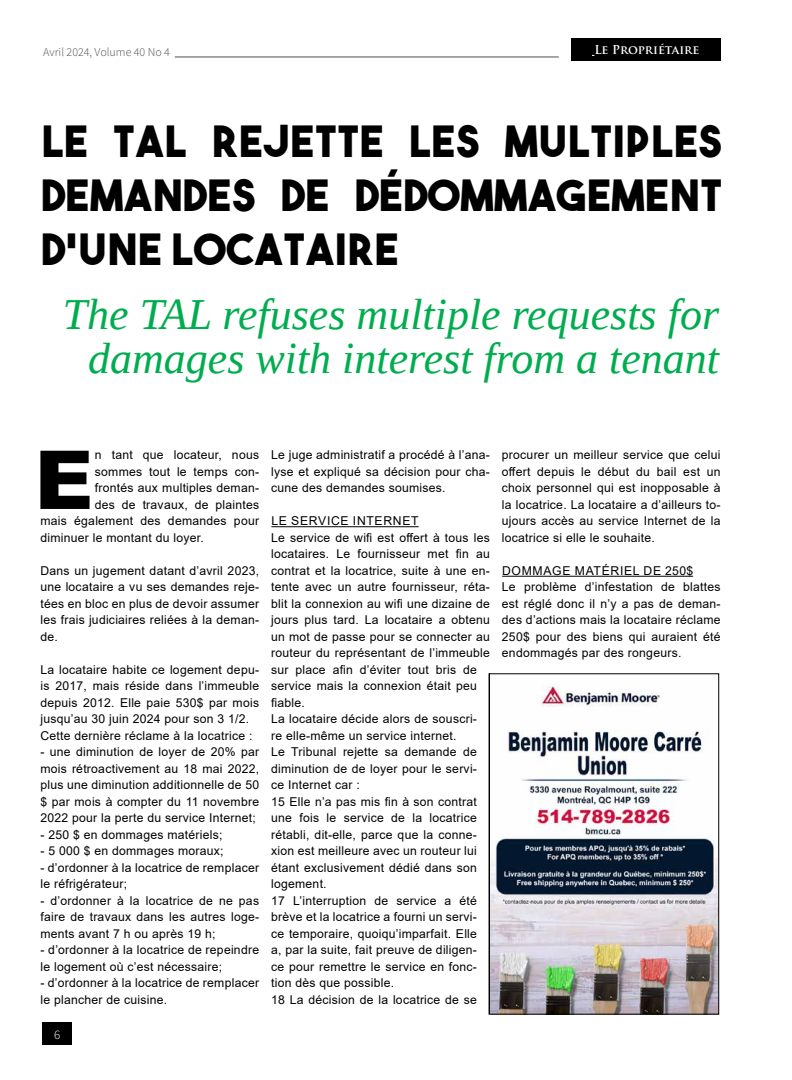
<style>
.page{position:relative;width:792px;height:1080px;background:#fff}
.page>*{position:absolute;margin:0;border:0;box-sizing:border-box;transform-origin:0 0}
.t1{font:900 81.4px "Arial";color:#000}
.t2{font:italic 44px/44px "Liberation Serif";color:#00ad4e;text-align:center}
.t3{font:43px/54px "The Bold Font";letter-spacing:.025em;color:#000;text-align:justify}
.t4{font:300 13px "Source Sans Pro";color:#fff}
.t5{font:12.2px/16.5px "Arial";letter-spacing:.02em;color:#000}
.t6{font:12.2px "Arial";letter-spacing:.055em;color:#000}
.t7{font:300 12px "Source Sans Pro";color:#4d4d4f}
.t8{font:700 12px "Trajan Pro";color:#fff}
</style>
<div class="page">
<hr style="left:271px;top:526px;width:148px;height:1px;background:#000">
<hr style="left:502px;top:576px;width:191px;height:1px;background:#000">
<img style="left:491px;top:684px;width:226px;height:328px">
<div style="left:489px;top:674px;width:230px;height:340px;border:1px solid #000"></div>
<hr style="left:175px;top:57px;width:384px;height:1px;background:#4d4d4f">
<div style="left:42px;top:1023px;width:30px;height:22px;background:#000"></div>
<div style="left:571px;top:39px;width:150px;height:22px;background:#000"></div>
<p class="t7" style="left:43px;top:44px;width:128px">Avril 2024, Volume 40 No 4</p>
<p class="t8" style="left:594px;top:42px;width:107px">Le Propriétaire</p>
<h3 class="t3" style="left:42px;top:113px;width:682px">LE TAL REJETTE LES MULTIPLES DEMANDES DE DÉDOMMAGEMENT D’UNE LOCATAIRE</h3>
<h2 class="t2" style="left:63px;top:292px;width:658px">The TAL refuses multiple requests for damages with interest from a tenant</h2>
<h1 class="t1" style="left:35px;top:421px;width:60px">E</h1>
<p class="t5" style="left:95px;top:447px;width:166px">n tant que locateur, nous</p>
<p class="t5" style="left:95px;top:463px;width:166px">sommes tout le temps con-</p>
<p class="t5" style="left:95px;top:480px;width:166px">frontés aux multiples deman-</p>
<p class="t5" style="left:95px;top:496px;width:166px">des de travaux, de plaintes</p>
<p class="t5" style="left:40px;top:513px;width:220px">mais également des demandes pour</p>
<p class="t5" style="left:40px;top:529px;width:165px">diminuer le montant du loyer.</p>
<p class="t5" style="left:40px;top:562px;width:220px;text-align:justify">Dans un jugement datant d’avril 2023, une locataire a vu ses demandes reje&shy;tées en bloc en plus de devoir assumer les frais judiciaires reliées à la deman&shy;de.</p>
<p class="t5" style="left:40px;top:661px;width:220px">La locataire habite ce logement depu&shy;is 2017, mais réside dans l’immeuble depuis 2012. Elle paie 530$ par mois jusqu’au 30 juin 2024 pour son 3 1/2.<br>Cette dernière réclame à la locatrice :</p>
<p class="t5" style="left:40px;top:744px;width:220px;text-align:justify">- une diminution de loyer de 20% par mois rétroactivement au 18 mai 2022, plus une diminution additionnelle de 50 $ par mois à compter du 11 novembre 2022 pour la perte du service Internet;</p>
<p class="t5" style="left:40px;top:826px;width:184px">- 250 $ en dommages matériels;</p>
<p class="t5" style="left:40px;top:843px;width:185px">- 5 000 $ en dommages moraux;</p>
<p class="t5" style="left:40px;top:859px;width:220px">- d’ordonner à la locatrice de remplacer le réfrigérateur;</p>
<p class="t5" style="left:40px;top:892px;width:220px;text-align:justify">- d’ordonner à la locatrice de ne pas faire de travaux dans les autres loge&shy;ments avant 7 h ou après 19 h;</p>
<p class="t5" style="left:40px;top:942px;width:220px">- d’ordonner à la locatrice de repeindre le logement où c’est nécessaire;</p>
<p class="t5" style="left:40px;top:975px;width:220px">- d’ordonner à la locatrice de remplacer le plancher de cuisine.</p>
<p class="t4" style="left:54px;top:1027px;width:8px">6</p>
<p class="t5" style="left:271px;top:447px;width:220px;text-align:justify">Le juge administratif a procédé à l’ana&shy;lyse et expliqué sa décision pour cha&shy;cune des demandes soumises.</p>
<p class="t5" style="left:271px;top:513px;width:56px">Le service</p>
<p class="t5" style="left:271px;top:513px;width:220px;text-indent:82px">i nternet<br>Le service de wifi est offert à tous les locataires. Le fournisseur met fin au contrat et la locatrice, suite à une en&shy;tente avec un autre fournisseur, réta&shy;blit la connexion au wifi une dizaine de jours plus tard. La locataire a obtenu un mot de passe pour se connecter au routeur du représentant de l’immeuble sur place afin d’éviter tout bris de service mais la connexion était peu fiable.<br>La locataire décide alors de souscri&shy;re elle-même un service internet.<br>Le Tribunal rejette sa demande de diminution de de loyer pour le servi&shy;ce Internet car :<br>15 Elle n’a pas mis fin à son contrat une fois le service de la locatrice rétabli, dit-elle, parce que la conne&shy;xion est meilleure avec un routeur lui étant exclusivement dédié dans son logement.<br>17 L’interruption de service a été brève et la locatrice a fourni un servi&shy;ce temporaire, quoiqu’imparfait. Elle a, par la suite, fait preuve de diligen&shy;ce pour remettre le service en fonc&shy;tion dès que possible.<br>18 La décision de la locatrice de se</p>
<p class="t5" style="left:502px;top:447px;width:220px;text-align:justify">procurer un meilleur service que celui offert depuis le début du bail est un choix personnel qui est inopposable à la locatrice. La locataire a d’ailleurs to&shy;ujours accès au service Internet de la locatrice si elle le souhaite.</p>
<p class="t6" style="left:502px;top:562px;width:125px">Dommage matériel</p>
<p class="t5" style="left:502px;top:562px;width:220px;text-indent:142px">de 250$<br>Le problème d’infestation de blattes est réglé donc il n’y a pas de deman&shy;des d’actions mais la locataire réclame<br>250$ pour des biens qui auraient été endommagés par des rongeurs.</p>
</div>
